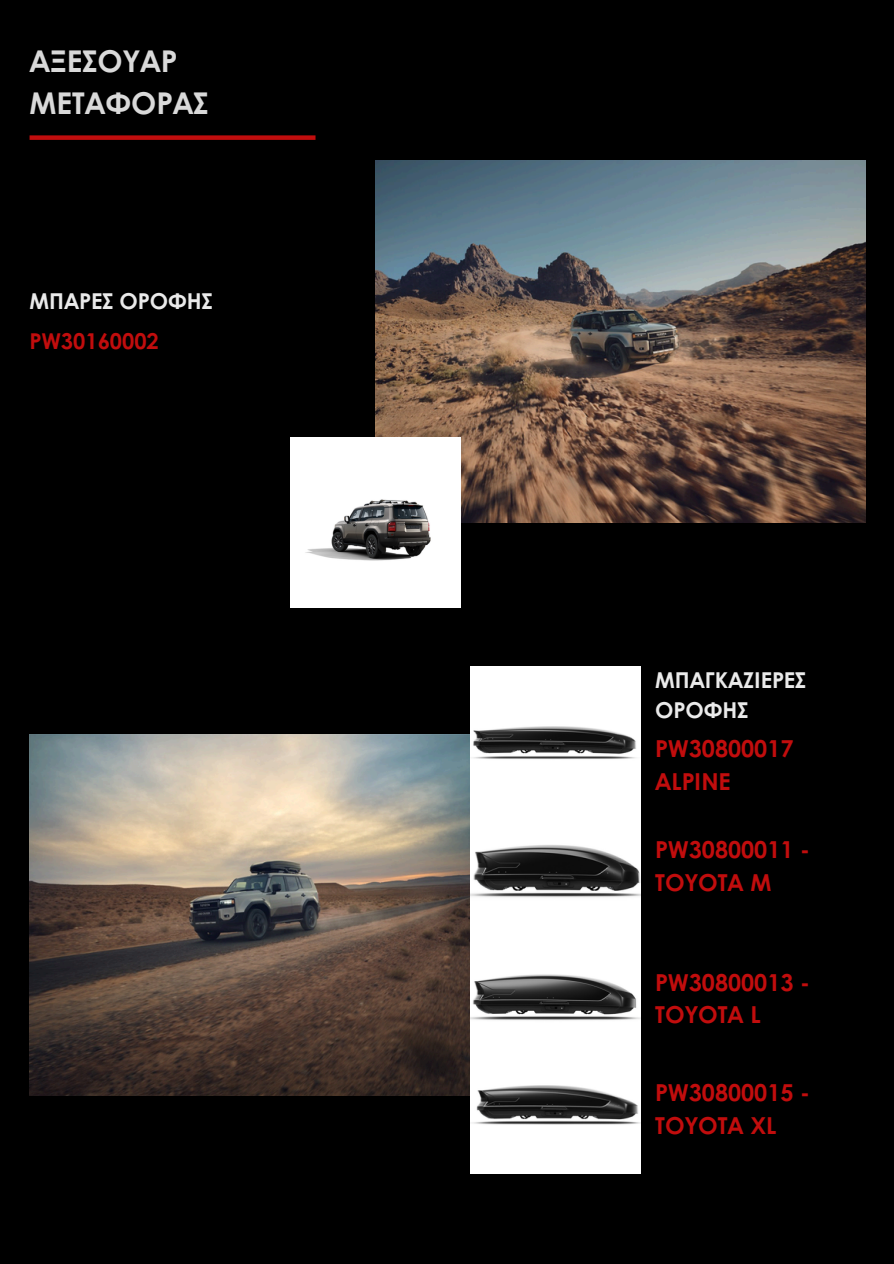
<style>
.page{position:relative;width:894px;height:1264px;background:#fff}
.page>*{position:absolute;margin:0;border:0;box-sizing:border-box;transform-origin:0 0}
.t1{font:700 30px/41.7px "Century Gothic";color:#d9d9d9}
.t2{font:700 23.4px/32.5px "Century Gothic";color:#c10d0d}
.t3{font:700 21.9px/30.3px "Century Gothic";color:#eaeaea}
.t4{font:700 21.75px "Century Gothic";color:#c10d0d}
</style>
<div class="page">
<div style="left:0;top:0;width:893px;height:1263px;background:#000"></div>
<div style="left:30px;top:135px;width:285px;height:5px;background:#c10d0d"></div>
<img style="left:375px;top:161px;width:490px;height:361px">
<img style="left:290px;top:437px;width:170px;height:170px">
<img style="left:30px;top:734px;width:440px;height:361px">
<img style="left:470px;top:666px;width:170px;height:114px">
<img style="left:470px;top:780px;width:170px;height:145px">
<img style="left:470px;top:925px;width:170px;height:117px">
<img style="left:470px;top:1042px;width:170px;height:131px">
<p class="t1" style="left:30px;top:39px;width:180px">ΑΞΕΣΟΥΑΡ<br>ΜΕΤΑΦΟΡΑΣ</p>
<p class="t3" style="left:30px;top:284px;width:185px">ΜΠΑΡΕΣ ΟΡΟΦΗΣ</p>
<p class="t4" style="left:30px;top:325px;width:131px">PW30160002</p>
<p class="t3" style="left:655px;top:663px;width:152px">ΜΠΑΓΚΑΖΙΕΡΕΣ<br>ΟΡΟΦΗΣ</p>
<p class="t2" style="left:655px;top:731px;width:140px">PW30800017<br>ALPINE</p>
<p class="t2" style="left:655px;top:832px;width:156px">PW30800011 -<br>TOYOTA M</p>
<p class="t2" style="left:655px;top:964px;width:156px">PW30800013 -<br>TOYOTA L</p>
<p class="t2" style="left:655px;top:1075px;width:156px">PW30800015 -<br>TOYOTA XL</p>
</div>
